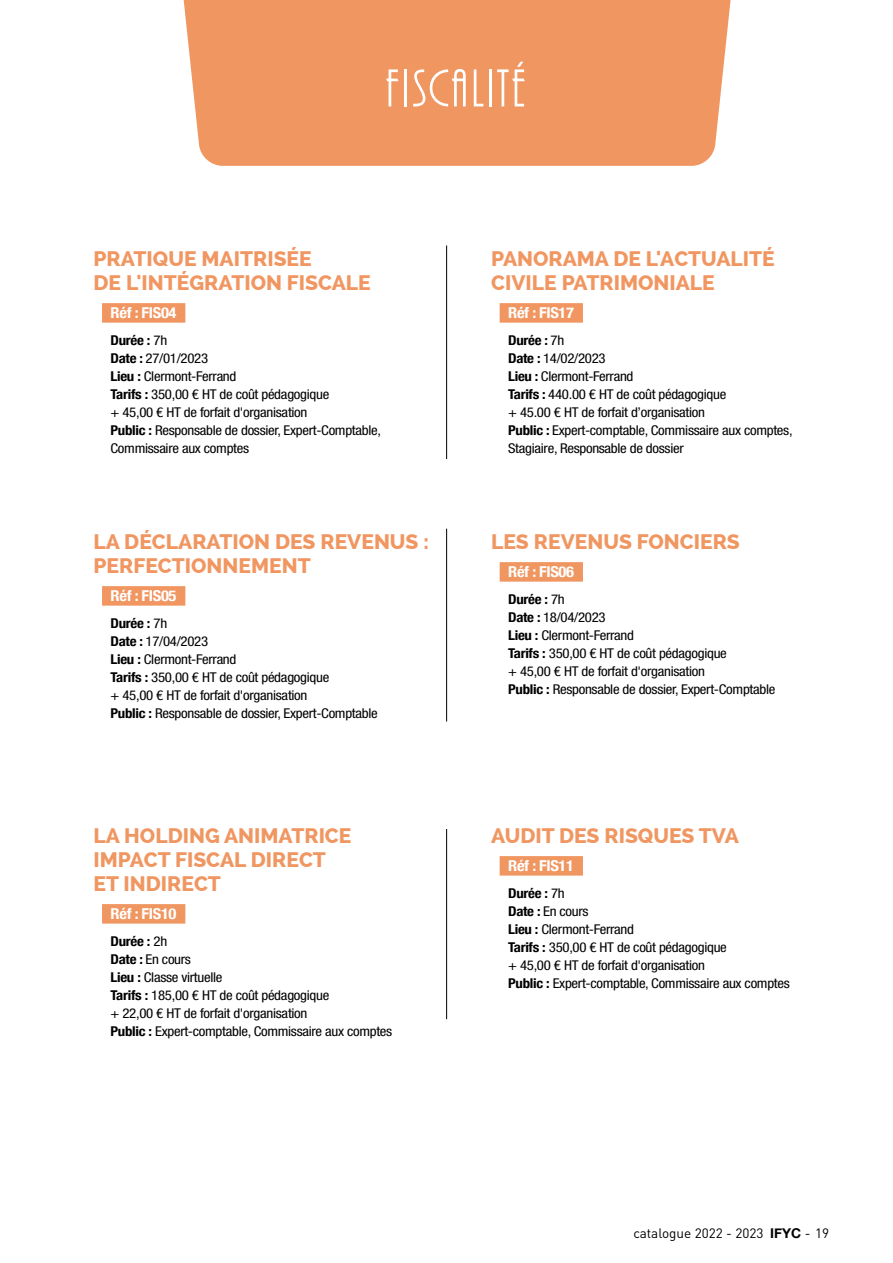
<style>
.page{position:relative;width:893px;height:1263px;background:#fff}
.page>*{position:absolute;margin:0;border:0;box-sizing:border-box;transform-origin:0 0}
.t1{font:55.5px "ARBONNIE";letter-spacing:.05em;color:#fff}
.t2{font:800 21px/24px "Raleway";color:#f19661}
.t3{font:800 21px/24px "Raleway";color:#f09661}
.t4{font:700 condensed 15px "Helvetica Neue";letter-spacing:-.02em;color:#fff;scale:1.1 1}
.t5{font:condensed 13.5px/18px "Helvetica Neue LT Std";letter-spacing:-.02em;color:#000;scale:1.1 1}
.t6{font:700 condensed 13.5px "Helvetica Neue";letter-spacing:-.02em;color:#000;scale:1.1 1}
.t7{font:13.5px "DIN";color:#000}
.s1{font-family:"Helvetica Neue LT Std";font-weight:400}
.s2{font-family:"Helvetica Neue";font-weight:700}
</style>
<div class="page">
<div style="left:183px;top:0;width:548px;height:166px;background:#f09661"></div>
<div style="left:102px;top:904px;width:83px;height:19px;background:#f09661"></div>
<div style="left:500px;top:856px;width:83px;height:19px;background:#f09661"></div>
<hr style="left:446px;top:245px;width:1px;height:214px;background:#000">
<hr style="left:446px;top:529px;width:1px;height:192px;background:#000">
<hr style="left:446px;top:829px;width:1px;height:190px;background:#000">
<div style="left:102px;top:303px;width:83px;height:20px;background:#f19661"></div>
<div style="left:500px;top:303px;width:83px;height:20px;background:#f19661"></div>
<div style="left:102px;top:586px;width:83px;height:20px;background:#f19661"></div>
<div style="left:500px;top:562px;width:83px;height:20px;background:#f09661"></div>
<h1 class="t1" style="left:386px;top:60px;width:142px">FISCALITÉ</h1>
<h2 class="t2" style="left:94px;top:247px;width:279px">PRATIQUE MAITRISÉE<br>DE L'INTÉGRATION FISCALE</h2>
<p class="t4" style="left:111px;top:301px;width:61px">Réf : FIS04</p>
<p class="t6" style="left:111px;top:329px;width:53px">Durée : <span class="s1">7h</span></p>
<p class="t5" style="left:111px;top:349px;width:247px"><span class="s2">Date :</span> 27/01/2023<br><span class="s2">Lieu :</span> Clermont-Ferrand<br><span class="s2">Tarifs :</span> 350,00 € HT de coût pédagogique<br>+ 45,00 € HT de forfait d'organisation<br><span class="s2">Public :</span> Responsable de dossier, Expert-Comptable,<br>Commissaire aux comptes</p>
<h2 class="t2" style="left:94px;top:530px;width:337px">LA DÉCLARATION DES REVENUS :<br>PERFECTIONNEMENT</h2>
<p class="t4" style="left:111px;top:584px;width:61px">Réf : FIS05</p>
<p class="t6" style="left:111px;top:612px;width:53px">Durée : <span class="s1">7h</span></p>
<p class="t5" style="left:111px;top:632px;width:244px"><span class="s2">Date :</span> 17/04/2023<br><span class="s2">Lieu :</span> Clermont-Ferrand<br><span class="s2">Tarifs :</span> 350,00 € HT de coût pédagogique<br>+ 45,00 € HT de forfait d'organisation<br><span class="s2">Public :</span> Responsable de dossier, Expert-Comptable</p>
<h2 class="t3" style="left:94px;top:824px;width:259px">LA HOLDING ANIMATRICE<br>IMPACT FISCAL DIRECT<br>ET INDIRECT</h2>
<p class="t4" style="left:111px;top:901px;width:61px">Réf : FIS10</p>
<p class="t6" style="left:111px;top:930px;width:53px">Durée : <span class="s1">2h</span></p>
<p class="t5" style="left:111px;top:950px;width:258px"><span class="s2">Date :</span> En cours<br><span class="s2">Lieu :</span> Classe virtuelle<br><span class="s2">Tarifs :</span> 185,00 € HT de coût pédagogique<br>+ 22,00 € HT de forfait d'organisation<br><span class="s2">Public :</span> Expert-comptable, Commissaire aux comptes</p>
<h2 class="t2" style="left:491px;top:247px;width:285px">PANORAMA DE L'ACTUALITÉ<br>CIVILE PATRIMONIALE</h2>
<p class="t4" style="left:508px;top:301px;width:61px">Réf : FIS17</p>
<p class="t6" style="left:508px;top:329px;width:53px">Durée : <span class="s1">7h</span></p>
<p class="t5" style="left:508px;top:349px;width:260px"><span class="s2">Date :</span> 14/02/2023<br><span class="s2">Lieu :</span> Clermont-Ferrand<br><span class="s2">Tarifs :</span> 440.00 € HT de coût pédagogique<br>+ 45.00 € HT de forfait d’organisation<br><span class="s2">Public :</span> Expert-comptable, Commissaire aux comptes, Stagiaire, Responsable de dossier</p>
<h2 class="t3" style="left:491px;top:530px;width:250px">LES REVENUS FONCIERS</h2>
<p class="t4" style="left:508px;top:560px;width:61px">Réf : FIS06</p>
<p class="t6" style="left:508px;top:588px;width:53px">Durée : <span class="s1">7h</span></p>
<p class="t5" style="left:508px;top:608px;width:244px"><span class="s2">Date :</span> 18/04/2023<br><span class="s2">Lieu :</span> Clermont-Ferrand<br><span class="s2">Tarifs :</span> 350,00 € HT de coût pédagogique<br>+ 45,00 € HT de forfait d'organisation<br><span class="s2">Public :</span> Responsable de dossier, Expert-Comptable</p>
<h2 class="t3" style="left:491px;top:824px;width:249px">AUDIT DES RISQUES TVA</h2>
<p class="t4" style="left:508px;top:853px;width:61px">Réf : FIS11</p>
<p class="t6" style="left:508px;top:882px;width:53px">Durée : <span class="s1">7h</span></p>
<p class="t5" style="left:508px;top:902px;width:258px"><span class="s2">Date :</span> En cours<br><span class="s2">Lieu :</span> Clermont-Ferrand<br><span class="s2">Tarifs :</span> 350,00 € HT de coût pédagogique<br>+ 45,00 € HT de forfait d'organisation<br><span class="s2">Public :</span> Expert-comptable, Commissaire aux comptes</p>
<p class="t7" style="left:633px;top:1225px;width:197px">catalogue 2022 - 2023 <span class="s2">IFYC</span> - 19</p>
</div>
